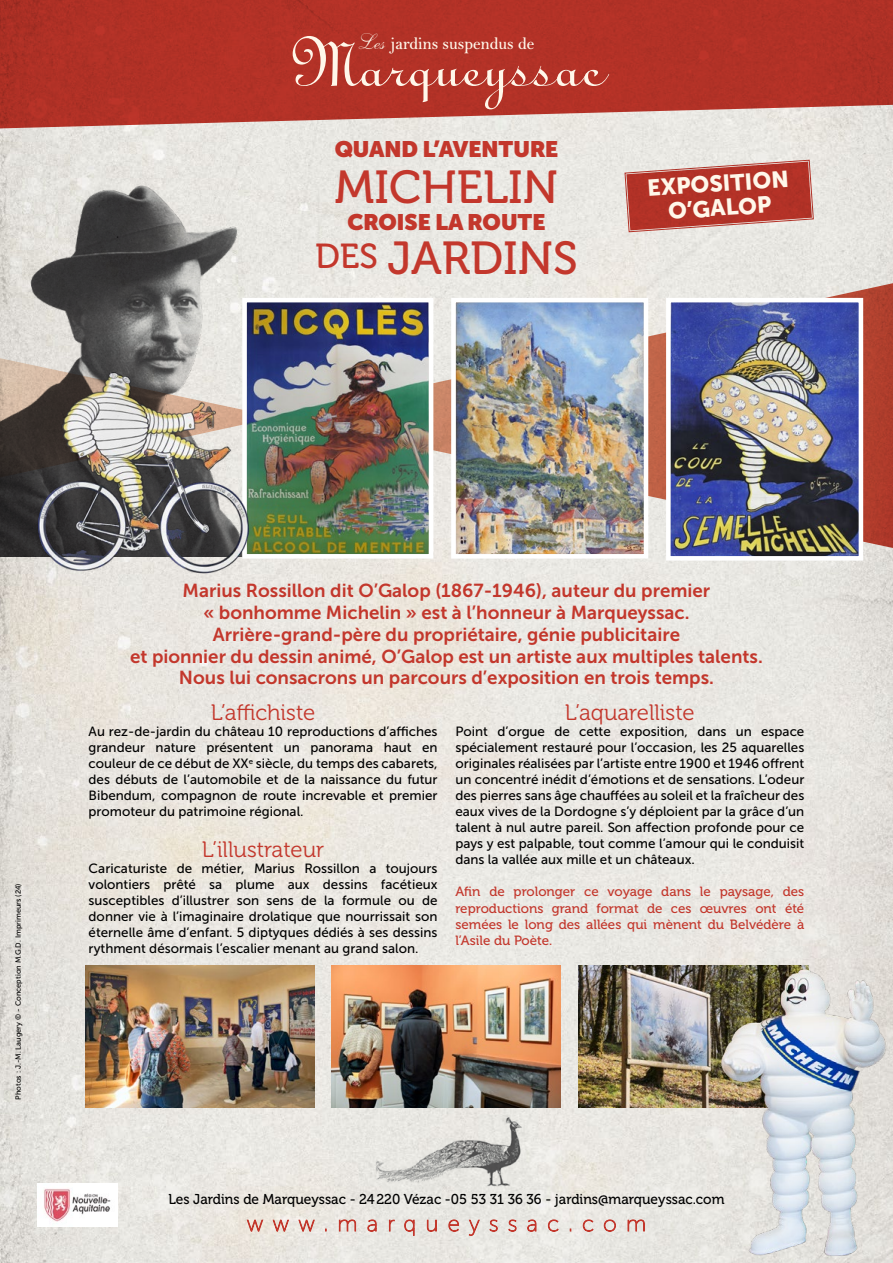
<style>
.page{position:relative;width:893px;height:1263px;background:#fff}
.page>*{position:absolute;margin:0;border:0;box-sizing:border-box;transform-origin:0 0}
.t1{font:78.45px "Linoscript";color:#fff7ea}
.t2{font:46.2px "Museo 500";color:#c3372c}
.t3{font:22.95px/24.5px "Museo Sans 900";color:#fff7ea;text-align:center}
.t4{font:22.35px "Museo 300";color:#c3372c}
.t5{font:900 22.35px "Museo Sans Display";color:#c3372c}
.t6{font:18.75px/21.8px "Museo Sans 700";color:#c3372c;text-align:center}
.t7{font:600 17.4px "Bell";color:#fff7ea}
.t8{font:14.25px "Museo 500";color:#000;scale:.96 1}
.t9{font:13.35px/16px "Museo Sans 500";color:#000;text-align:justify}
.t10{font:13.35px/16px "Museo 500";color:#c3372c;text-align:justify}
.t11{font:7.5px "Museo Sans 500";color:#000}
.s1{font-family:"Shelley Allegro Script";font-weight:400;font-size:21.9px}
.s2{font-size:34.65px}
</style>
<div class="page">
<img style="left:0;top:129px;width:893px;height:1134px">
<svg style="left:283px;top:263px;width:610px;height:291px;background:#d9b7ae"></svg>
<img style="left:0;top:163px;width:283px;height:393px">
<img style="left:664px;top:296px;width:201px;height:267px">
<img style="left:449px;top:296px;width:201px;height:265px">
<img style="left:240px;top:296px;width:196px;height:265px">
<img style="left:13px;top:354px;width:259px;height:253px">
<svg style="left:0;top:0;width:893px;height:129px;background:#b64238"></svg>
<img style="left:85px;top:965px;width:230px;height:143px">
<img style="left:331px;top:965px;width:230px;height:143px">
<img style="left:579px;top:965px;width:127px;height:143px">
<img style="left:706px;top:953px;width:187px;height:310px">
<svg style="left:247px;top:1220px;width:16px;height:11px"></svg>
<svg style="left:273px;top:1220px;width:16px;height:11px"></svg>
<svg style="left:299px;top:1220px;width:16px;height:11px"></svg>
<svg style="left:339px;top:1219px;width:17px;height:12px"></svg>
<svg style="left:368px;top:1219px;width:8px;height:12px"></svg>
<svg style="left:389px;top:1220px;width:6px;height:11px"></svg>
<svg style="left:404px;top:1219px;width:10px;height:17px"></svg>
<svg style="left:427px;top:1220px;width:10px;height:11px"></svg>
<svg style="left:449px;top:1219px;width:10px;height:12px"></svg>
<svg style="left:469px;top:1220px;width:11px;height:16px"></svg>
<svg style="left:489px;top:1219px;width:9px;height:12px"></svg>
<svg style="left:508px;top:1219px;width:8px;height:12px"></svg>
<svg style="left:527px;top:1219px;width:9px;height:12px"></svg>
<svg style="left:548px;top:1219px;width:10px;height:12px"></svg>
<svg style="left:583px;top:1219px;width:10px;height:12px"></svg>
<svg style="left:604px;top:1219px;width:12px;height:12px"></svg>
<svg style="left:628px;top:1219px;width:17px;height:12px"></svg>
<img style="left:37px;top:1183px;width:81px;height:43px">
<img style="left:360px;top:1104px;width:173px;height:102px">
<svg style="left:624px;top:160px;width:190px;height:72px;background:#bd594f"></svg>
<h3 class="t7" style="left:359px;top:33px;width:177px"><span class="s1">Les</span> jardins suspendus de</h3>
<h1 class="t1" style="left:291px;top:22px;width:312px">Marqueyssac</h1>
<h3 class="t5" style="left:335px;top:136px;width:225px">QUAND L’AVENTURE</h3>
<h2 class="t2" style="left:335px;top:162px;width:225px">MICHELIN</h2>
<h3 class="t5" style="left:347px;top:209px;width:200px">CROISE LA ROUTE</h3>
<h2 class="t2" style="left:315px;top:233px;width:264px"><span class="s2">DES</span> JARDINS</h2>
<h3 class="t3" style="left:646px;top:176px;width:143px;rotate:-4deg">EXPOSITION<br>O’GALOP</h3>
<p class="t11" style="left:14px;top:1100px;width:218px;rotate:-90deg">Photos : J.-M. Laugery © - Conception M.G.D. Imprimeurs (24)</p>
<p class="t6" style="left:130px;top:580px;width:634px">Marius Rossillon dit O’Galop (1867-1946), auteur du premier<br>« bonhomme Michelin » est à l’honneur à Marqueyssac.<br>Arrière-grand-père du propriétaire, génie publicitaire<br>et pionnier du dessin animé, O’Galop est un artiste aux multiples talents.<br>Nous lui consacrons un parcours d’exposition en trois temps.</p>
<h3 class="t4" style="left:211px;top:700px;width:106px">L’affichiste</h3>
<p class="t9" style="left:89px;top:723px;width:350px">Au rez-de-jardin du château 10 reproductions d’affiches grandeur nature présentent un panorama haut en couleur de ce début de XX<sup>e</sup> siècle, du temps des cabarets, des débuts de l’automobile et de la naissance du futur Bibendum, compagnon de route increvable et premier promoteur du patrimoine régional.</p>
<h3 class="t4" style="left:202px;top:837px;width:124px">L’illustrateur</h3>
<p class="t9" style="left:89px;top:860px;width:350px">Caricaturiste de métier, Marius Rossillon a toujours volontiers prêté sa plume aux dessins facétieux susceptibles d’illustrer son sens de la formule ou de donner vie à l’imaginaire drolatique que nourrissait son éternelle âme d’enfant. 5 diptyques dédiés à ses dessins rythment désormais l’escalier menant au grand salon.</p>
<h3 class="t4" style="left:565px;top:700px;width:131px">L’aquarelliste</h3>
<p class="t9" style="left:455px;top:723px;width:350px">Point d’orgue de cette exposition, dans un espace spécialement restauré pour l’occasion, les 25 aquarelles originales réalisées par l’artiste entre 1900 et 1946 offrent un concentré inédit d’émotions et de sensations. L’odeur des pierres sans âge chauffées au soleil et la fraîcheur des eaux vives de la Dordogne s’y déploient par la grâce d’un talent à nul autre pareil. Son affection profonde pour ce pays y est palpable, tout comme l’amour qui le conduisit dans la vallée aux mille et un châteaux.</p>
<p class="t10" style="left:455px;top:884px;width:350px">Afin de prolonger ce voyage dans le paysage, des reproductions grand format de ces œuvres ont été semées le long des allées qui mènent du Belvédère à l’Asile du Poète.</p>
<p class="t8" style="left:168px;top:1191px;width:581px">Les Jardins de Marqueyssac - 24220 Vézac -05 53 31 36 36 - jardins@marqueyssac.com</p>
</div>
